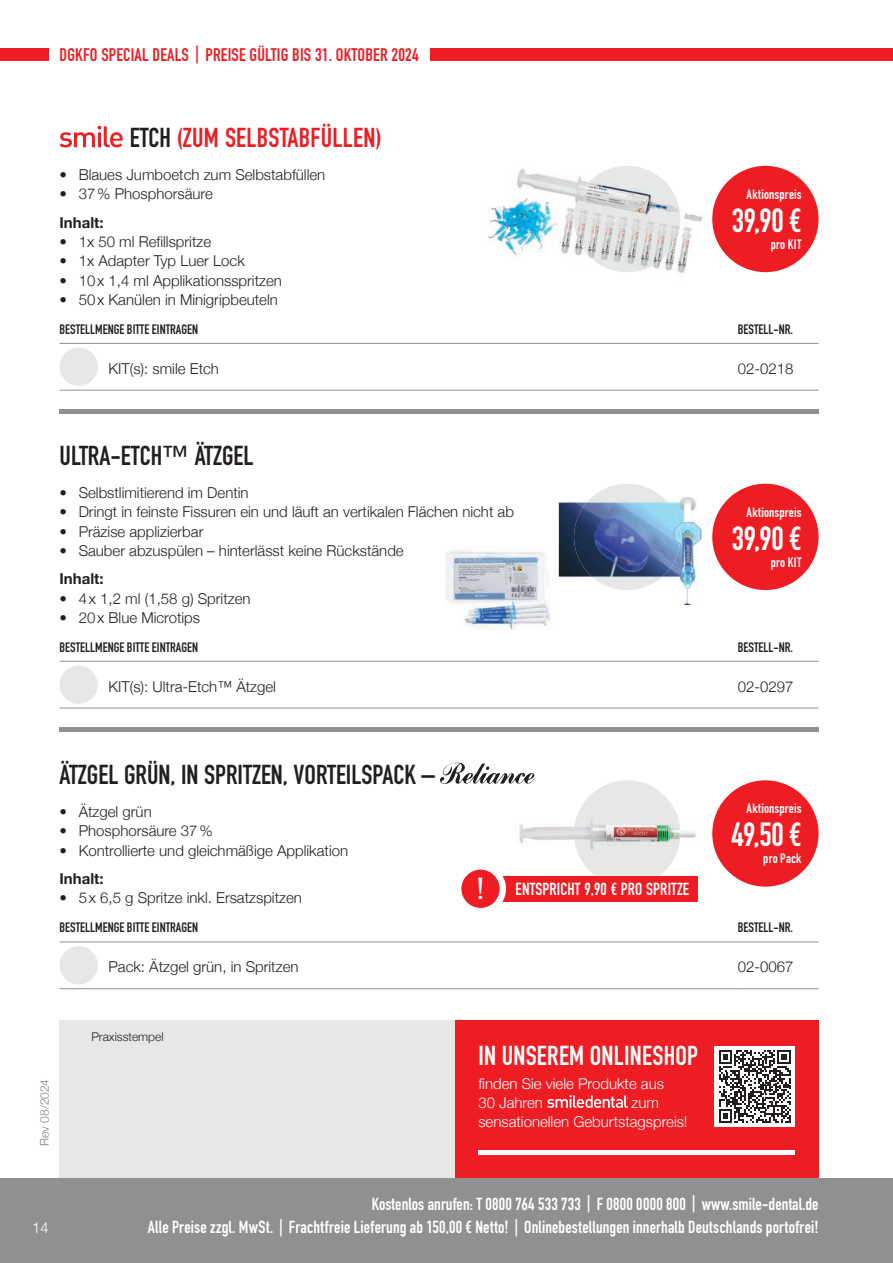
<style>
.page{position:relative;width:893px;height:1263px;background:#fff}
.page>*{position:absolute;margin:0;border:0;box-sizing:border-box;transform-origin:0 0}
.t1{font:700 33px "DIN Condensed";letter-spacing:-.005em;color:#fff}
.t2{font:700 27px "DIN Condensed";color:#231f20}
.t3{font:700 27px "DIN Condensed";letter-spacing:.01em;color:#ee1d23}
.t4{font:700 27px "DIN Condensed";letter-spacing:.01em;color:#fff}
.t5{font:700 18px "DIN Condensed";letter-spacing:.01em;color:#ee1d23}
.t6{font:700 17.25px/23.4px "DIN Condensed";letter-spacing:.01em;color:#fff;text-align:right}
.t7{font:300 15px "Helvetica Neue";color:#231f20}
.t8{font:300 15px/19.2px "Helvetica Neue";color:#fff}
.t9{font:700 15px "Helvetica Neue";color:#231f20}
.t10{font:700 13.5px "DIN Condensed";color:#231f20}
.t11{font:700 13.5px "DIN Condensed";letter-spacing:.015em;color:#fff}
.t12{font:300 12px "Helvetica Neue";color:#231f20}
.t13{font:300 12px "Helvetica Neue";color:#808285}
.s1{color:#231f20}
.s2{font-size:30px}
</style>
<div class="page">
<div style="left:60px;top:409px;width:759px;height:5px;background:#8e9092"></div>
<hr style="left:60px;top:727px;width:759px;height:4px;background:#8e9092">
<div style="left:574px;top:484px;width:106px;height:106px;background:#e5e8e7;border-radius:50%"></div>
<div style="left:574px;top:780px;width:106px;height:107px;background:#e5e8e7;border-radius:50%"></div>
<div style="left:485px;top:876px;width:212px;height:25px;background:#ee1d23"></div>
<svg style="left:458px;top:866px;width:45px;height:45px"></svg>
<div style="left:455px;top:863px;width:51px;height:51px;border:6px solid #fff;border-radius:50%"></div>
<div style="left:60px;top:1020px;width:395px;height:243px;background:#e5e8e7"></div>
<div style="left:0;top:1178px;width:893px;height:85px;background:#8e9092"></div>
<div style="left:0;top:48px;width:893px;height:13px;background:#ee1d23"></div>
<div style="left:49px;top:35px;width:380px;height:30px;background:#fff"></div>
<hr style="left:60px;top:343px;width:678px;height:1px;background:#8f9194">
<hr style="left:738px;top:343px;width:81px;height:1px;background:#8f9194">
<hr style="left:60px;top:390px;width:678px;height:1px;background:#8f9194">
<hr style="left:738px;top:390px;width:81px;height:1px;background:#8f9194">
<hr style="left:60px;top:661px;width:678px;height:1px;background:#8f9194">
<hr style="left:738px;top:661px;width:81px;height:1px;background:#8f9194">
<hr style="left:60px;top:708px;width:678px;height:1px;background:#8f9194">
<hr style="left:738px;top:708px;width:81px;height:1px;background:#8f9194">
<hr style="left:60px;top:941px;width:678px;height:1px;background:#8f9194">
<hr style="left:738px;top:941px;width:81px;height:1px;background:#8f9194">
<hr style="left:60px;top:988px;width:678px;height:1px;background:#8f9194">
<hr style="left:738px;top:988px;width:81px;height:1px;background:#8f9194">
<div style="left:60px;top:348px;width:38px;height:38px;background:#e5e8e7;border-radius:50%"></div>
<div style="left:60px;top:665px;width:38px;height:39px;background:#e5e8e7;border-radius:50%"></div>
<div style="left:60px;top:946px;width:38px;height:38px;background:#e5e8e7;border-radius:50%"></div>
<svg style="left:60px;top:126px;width:63px;height:21px"></svg>
<img style="left:440px;top:762px;width:95px;height:22px">
<div style="left:455px;top:1020px;width:364px;height:158px;background:#ee1d23"></div>
<div style="left:714px;top:1046px;width:81px;height:81px;background:#fff"></div>
<svg style="left:719px;top:1050px;width:72px;height:72px"></svg>
<svg style="left:547px;top:1095px;width:80px;height:13px"></svg>
<hr style="left:478px;top:1150px;width:317px;height:4px;background:#fff">
<div style="left:712px;top:166px;width:107px;height:106px;background:#ee1d23;border-radius:50%"></div>
<div style="left:712px;top:484px;width:107px;height:106px;background:#ee1d23;border-radius:50%"></div>
<div style="left:712px;top:780px;width:107px;height:107px;background:#ee1d23;border-radius:50%"></div>
<img style="left:488px;top:167px;width:126px;height:104px">
<img style="left:618px;top:166px;width:59px;height:34px">
<img style="left:664px;top:201px;width:38px;height:72px">
<img style="left:618px;top:257px;width:47px;height:16px">
<img style="left:574px;top:166px;width:106px;height:106px;border-radius:53px">
<img style="left:519px;top:824px;width:55px;height:19px">
<img style="left:680px;top:830px;width:16px;height:8px">
<img style="left:574px;top:813px;width:106px;height:41px">
<img style="left:559px;top:497px;width:143px;height:108px">
<img style="left:574px;top:497px;width:106px;height:93px">
<img style="left:445px;top:550px;width:106px;height:79px">
<p class="t5" style="left:60px;top:42px;width:361px">DGKFO SPECIAL DEALS | PREISE GÜLTIG BIS 31. OKTOBER 2024</p>
<h2 class="t3" style="left:130px;top:120px;width:253px"><span class="s1">ETCH</span> (ZUM SELBSTABFÜLLEN)</h2>
<p class="t7" style="left:60px;top:163px;width:267px">• Blaues Jumboetch zum Selbstabfüllen</p>
<p class="t7" style="left:60px;top:182px;width:155px">• 37 % Phosphorsäure</p>
<p class="t9" style="left:60px;top:211px;width:46px">Inhalt:</p>
<p class="t7" style="left:60px;top:230px;width:153px">• 1x 50 ml Refillspritze</p>
<p class="t7" style="left:60px;top:249px;width:187px">• 1x Adapter Typ Luer Lock</p>
<p class="t7" style="left:60px;top:268px;width:224px">• 10 x 1,4 ml Applikationsspritzen</p>
<p class="t7" style="left:60px;top:287px;width:220px">• 50 x Kanülen in Minigripbeuteln</p>
<p class="t11" style="left:747px;top:185px;width:56px">Aktionspreis</p>
<h1 class="t1" style="left:732px;top:198px;width:71px">39,90 €</h1>
<p class="t11" style="left:771px;top:235px;width:32px">pro KIT</p>
<p class="t10" style="left:60px;top:320px;width:140px">BESTELLMENGE BITTE EINTRAGEN</p>
<p class="t10" style="left:738px;top:320px;width:57px">BESTELL-NR.</p>
<p class="t7" style="left:108px;top:356px;width:112px">KIT(s): smile Etch</p>
<p class="t7" style="left:738px;top:356px;width:57px">02-0218</p>
<h2 class="t2" style="left:60px;top:437px;width:196px">ULTRA-ETCH™ ÄTZGEL</h2>
<p class="t7" style="left:60px;top:481px;width:191px">• Selbstlimitierend im Dentin</p>
<p class="t7" style="left:60px;top:500px;width:456px">• Dringt in feinste Fissuren ein und läuft an vertikalen Flächen nicht ab</p>
<p class="t7" style="left:60px;top:519px;width:145px">• Präzise applizierbar</p>
<p class="t7" style="left:60px;top:538px;width:346px">• Sauber abzuspülen – hinterlässt keine Rückstände</p>
<p class="t9" style="left:60px;top:567px;width:46px">Inhalt:</p>
<p class="t7" style="left:60px;top:586px;width:193px">• 4 x 1,2 ml (1,58 g) Spritzen</p>
<p class="t7" style="left:60px;top:605px;width:142px">• 20 x Blue Microtips</p>
<p class="t11" style="left:747px;top:503px;width:56px">Aktionspreis</p>
<h1 class="t1" style="left:732px;top:516px;width:71px">39,90 €</h1>
<p class="t11" style="left:771px;top:553px;width:32px">pro KIT</p>
<p class="t10" style="left:60px;top:638px;width:140px">BESTELLMENGE BITTE EINTRAGEN</p>
<p class="t10" style="left:738px;top:638px;width:57px">BESTELL-NR.</p>
<p class="t7" style="left:108px;top:674px;width:169px">KIT(s): Ultra-Etch™ Ätzgel</p>
<p class="t7" style="left:738px;top:674px;width:57px">02-0297</p>
<h2 class="t2" style="left:60px;top:756px;width:377px">ÄTZGEL GRÜN, IN SPRITZEN, VORTEILSPACK –</h2>
<p class="t7" style="left:60px;top:800px;width:94px">• Ätzgel grün</p>
<p class="t7" style="left:60px;top:819px;width:155px">• Phosphorsäure 37 %</p>
<p class="t7" style="left:60px;top:838px;width:290px">• Kontrollierte und gleichmäßige Applikation</p>
<p class="t9" style="left:60px;top:867px;width:46px">Inhalt:</p>
<p class="t7" style="left:60px;top:886px;width:244px">• 5 x 6,5 g Spritze inkl. Ersatzspitzen</p>
<p class="t6" style="left:477px;top:877px;width:214px"><span class="s2">!</span> ENTSPRICHT 9,90 € PRO SPRITZE</p>
<p class="t11" style="left:747px;top:799px;width:56px">Aktionspreis</p>
<h1 class="t1" style="left:732px;top:812px;width:71px">49,50 €</h1>
<p class="t11" style="left:763px;top:849px;width:40px">pro Pack</p>
<p class="t10" style="left:60px;top:918px;width:140px">BESTELLMENGE BITTE EINTRAGEN</p>
<p class="t10" style="left:738px;top:918px;width:57px">BESTELL-NR.</p>
<p class="t7" style="left:108px;top:955px;width:192px">Pack: Ätzgel grün, in Spritzen</p>
<p class="t7" style="left:738px;top:955px;width:57px">02-0067</p>
<p class="t13" style="left:35px;top:1146px;width:69px;rotate:-90deg">Rev 08/2024</p>
<p class="t8" style="left:32px;top:1217px;width:18px">14</p>
<p class="t12" style="left:91px;top:1027px;width:74px">Praxisstempel</p>
<h2 class="t4" style="left:478px;top:1038px;width:221px">IN UNSEREM ONLINESHOP</h2>
<p class="t8" style="left:478px;top:1073px;width:187px">finden Sie viele Produkte aus<br>30 Jahren</p>
<p class="t8" style="left:478px;top:1092px;width:211px;text-indent:153px">zum sensationellen Geburtstagspreis!</p>
<p class="t6" style="left:148px;top:1192px;width:672px">Kostenlos anrufen: T 0800 764 533 733 | F 0800 0000 800 | www.smile-dental.de<br>Alle Preise zzgl. MwSt. | Frachtfreie Lieferung ab 150,00 € Netto! | Onlinebestellungen innerhalb Deutschlands portofrei!</p>
</div>
